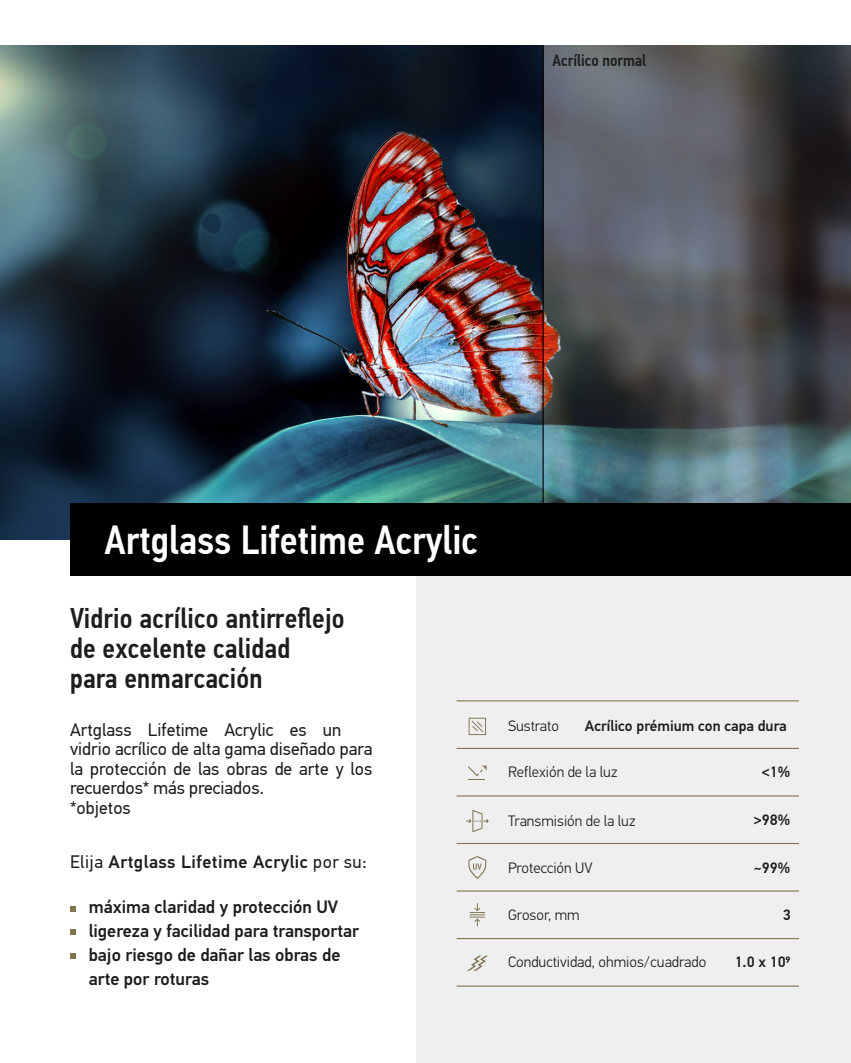
<style>
.page{position:relative;width:851px;height:1063px;background:#fff}
.page>*{position:absolute;margin:0;border:0;box-sizing:border-box;transform-origin:0 0}
.t1{font:500 40.5px "PF Din Text Cond Pro";color:#fff}
.t2{font:500 28.5px/30px "PF Din Text Cond Pro";letter-spacing:.005em;color:#1d1d1b}
.t3{font:18px/19.5px "PF Din Text Pro";color:#1d1d1b}
.t4{font:500 18px/24px "PF Din Text Pro";color:#1d1d1b}
.t5{font:500 18px "PF Din Text Pro";letter-spacing:.025em;color:#1d1d1b}
.t6{font:500 16.5px "PF Din Text Cond Pro";color:#1d1d1b}
.t7{font:300 15.15px "PF Din Text Pro";color:#1d1d1b}
.t8{font:500 15.15px "PF Din Text Pro";color:#1d1d1b}
.s1{font-weight:400}
</style>
<div class="page">
<img style="left:92px;top:45px;width:758px;height:459px">
<img style="left:0;top:45px;width:92px;height:495px">
<div style="left:416px;top:524px;width:434px;height:539px;background:#efeff0"></div>
<div style="left:70px;top:504px;width:780px;height:72px;background:#000"></div>
<svg style="left:468px;top:856px;width:18px;height:23px"></svg>
<svg style="left:468px;top:766px;width:18px;height:14px"></svg>
<svg style="left:466px;top:810px;width:22px;height:22px"></svg>
<svg style="left:468px;top:718px;width:18px;height:17px"></svg>
<svg style="left:469px;top:903px;width:16px;height:23px"></svg>
<svg style="left:467px;top:956px;width:21px;height:15px"></svg>
<hr style="left:456px;top:700px;width:342px;height:1px;background:#84764e">
<hr style="left:456px;top:748px;width:342px;height:1px;background:#84764e">
<hr style="left:456px;top:795px;width:342px;height:2px;background:#84764e">
<hr style="left:456px;top:843px;width:342px;height:1px;background:#84764e">
<hr style="left:456px;top:890px;width:342px;height:2px;background:#84764e">
<hr style="left:456px;top:938px;width:342px;height:1px;background:#84764e">
<hr style="left:456px;top:986px;width:342px;height:1px;background:#84764e">
<hr style="left:542px;top:45px;width:1px;height:474px;background:#000">
<svg style="left:70px;top:929px;width:5px;height:6px"></svg>
<svg style="left:70px;top:953px;width:5px;height:6px"></svg>
<svg style="left:70px;top:906px;width:5px;height:6px"></svg>
<p class="t6" style="left:552px;top:50px;width:95px">Acrílico normal</p>
<h1 class="t1" style="left:105px;top:516px;width:375px">Artglass Lifetime Acrylic</h1>
<h2 class="t2" style="left:70px;top:603px;width:276px">Vidrio acrílico antirreflejo de excelente calidad para enmarcación</h2>
<p class="t3" style="left:70px;top:720px;width:304px">Artglass Lifetime Acrylic es un vidrio acrílico de alta gama diseñado para la protección de las obras de arte y los recuerdos* más preciados.<br>*objetos</p>
<p class="t5" style="left:70px;top:851px;width:298px"><span class="s1">Elija</span> Artglass Lifetime Acrylic <span class="s1">por su:</span></p>
<p class="t4" style="left:89px;top:895px;width:272px">máxima claridad y protección UV ligereza y facilidad para transportar bajo riesgo de dañar las obras de arte por roturas</p>
<p class="t7" style="left:508px;top:717px;width:52px">Sustrato</p>
<p class="t8" style="left:584px;top:716px;width:203px">Acrílico prémium con capa dura</p>
<p class="t7" style="left:508px;top:763px;width:111px">Reflexión de la luz</p>
<p class="t8" style="left:761px;top:762px;width:30px">&lt;1%</p>
<p class="t7" style="left:508px;top:812px;width:129px">Transmisión de la luz</p>
<p class="t8" style="left:753px;top:811px;width:38px">&gt;98%</p>
<p class="t7" style="left:508px;top:860px;width:86px">Protección UV</p>
<p class="t8" style="left:753px;top:859px;width:38px">~99%</p>
<p class="t7" style="left:508px;top:906px;width:73px">Grosor, mm</p>
<p class="t8" style="left:782px;top:905px;width:9px">3</p>
<p class="t7" style="left:508px;top:953px;width:200px">Conductividad, ohmios/cuadrado</p>
<p class="t8" style="left:734px;top:952px;width:57px">1.0 x 109</p>
</div>
